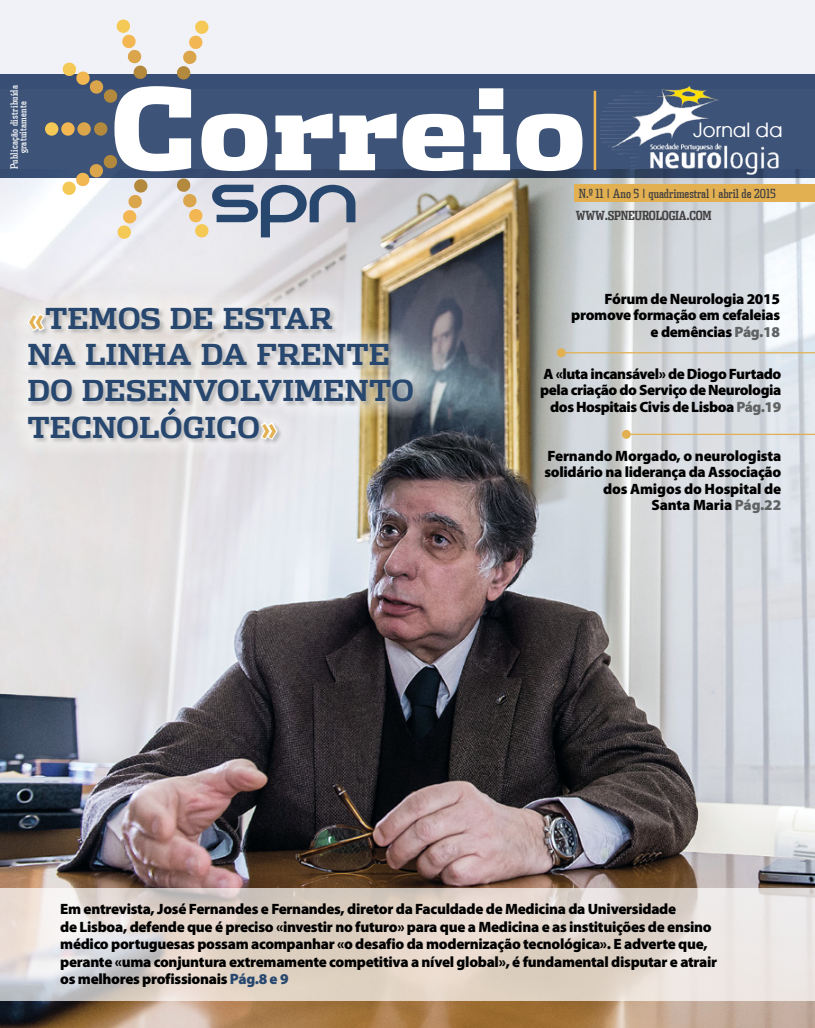
<style>
.page{position:relative;width:815px;height:1028px;background:#fff}
.page>*{position:absolute;margin:0;border:0;box-sizing:border-box;transform-origin:0 0}
.t1{font:900 112.75px "Dispatch";color:#fff}
.t2{font:83.5px "REZ";color:#27476f;scale:1.22 1}
.t3{font:700 28.75px/36.2px "Dispatch";color:#27476f}
.t4{font:19.62px "Atlanta";color:#fff}
.t5{font:900 15px/16.2px "Myriad Pro";letter-spacing:-.02em;color:#000;text-align:right}
.t6{font:12.5px "Dispatch Comp";color:#414042}
.t7{font:700 12.5px "Dispatch Comp Tab";letter-spacing:-.02em;color:#414042}
.t8{font:10px/8.8px "Dispatch Comp";letter-spacing:.03em;color:#fff;text-align:center}
.s1{color:#e2b051}
.s2{color:#606263}
.s3{color:#27476f}
</style>
<div class="page">
<img style="left:0;top:178px;width:815px;height:850px">
<svg style="left:0;top:888px;width:815px;height:112px;background:#e1d7cf"></svg>
<hr style="left:627px;top:434px;width:188px;height:1px;background:#e2b051">
<div style="left:622px;top:430px;width:9px;height:9px;background:#e2b051;border-radius:50%"></div>
<hr style="left:562px;top:352px;width:253px;height:1px;background:#e2b051">
<div style="left:557px;top:348px;width:9px;height:9px;background:#e2b051;border-radius:50%"></div>
<svg style="left:9px;top:289px;width:421px;height:167px;background:#d1cecd"></svg>
<svg style="left:26px;top:312px;width:20px;height:21px"></svg>
<svg style="left:259px;top:420px;width:20px;height:21px"></svg>
<div style="left:0;top:0;width:815px;height:89px;background:#f1f2f7"></div>
<div style="left:0;top:74px;width:815px;height:104px;background:#3d5378"></div>
<div style="left:45px;top:122px;width:13px;height:14px;background:#f5c955;border-radius:50%"></div>
<div style="left:61px;top:122px;width:14px;height:14px;background:#f2b753;border-radius:50%"></div>
<div style="left:77px;top:122px;width:14px;height:14px;background:#dba64b;border-radius:50%"></div>
<div style="left:94px;top:122px;width:13px;height:14px;background:#b3893d;border-radius:50%"></div>
<div style="left:575px;top:185px;width:240px;height:17px;background:#e2b051"></div>
<hr style="left:594px;top:91px;width:2px;height:79px;background:#f2b753">
<svg style="left:177px;top:20px;width:32px;height:60px"></svg>
<svg style="left:176px;top:177px;width:33px;height:61px;background:#e1d3be"></svg>
<svg style="left:61px;top:155px;width:87px;height:85px"></svg>
<svg style="left:62px;top:19px;width:85px;height:84px"></svg>
<img style="left:601px;top:86px;width:178px;height:90px">
<p class="t8" style="left:10px;top:169px;width:86px;rotate:-90deg">Publicação distribuída gratuitamente</p>
<h1 class="t1" style="left:111px;top:47px;width:477px">Correio</h1>
<h2 class="t2" style="left:212px;top:170px;width:121px">spn</h2>
<p class="t6" style="left:579px;top:186px;width:198px">N.º 11 | Ano 5 | quadrimestral | abril de 2015</p>
<h3 class="t4" style="left:693px;top:115px;width:91px">Jornal da</h3>
<p class="t7" style="left:576px;top:208px;width:137px">WWW.SPNEUROLOGIA.COM</p>
<h3 class="t3" style="left:27px;top:298px;width:307px"><span class="s1">«</span>TEMOS DE ESTAR</h3>
<h3 class="t3" style="left:27px;top:335px;width:388px">NA LINHA DA FRENTE<br>DO DESENVOLVIMENTO<br>TECNOLÓGICO<span class="s1">»</span></h3>
<p class="t5" style="left:571px;top:291px;width:210px">Fórum de Neurologia 2015 promove formação em cefaleias</p>
<p class="t5" style="left:651px;top:323px;width:131px">e demências <span class="s2">Pág.18</span></p>
<p class="t5" style="left:540px;top:366px;width:243px">A «luta incansável» de Diogo Furtado pela criação do Serviço de Neurologia dos Hospitais Civis de Lisboa <span class="s2">Pág.19</span></p>
<p class="t5" style="left:544px;top:448px;width:238px">Fernando Morgado, o neurologista solidário na liderança da Associação dos Amigos do Hospital de<br>Santa Maria <span class="s2">Pág.22</span></p>
<p class="t5" style="left:60px;top:900px;width:658px;line-height:17.5px;text-align:left">Em entrevista, José Fernandes e Fernandes, diretor da Faculdade de Medicina da Universidade<br>de Lisboa, defende que é preciso «investir no futuro» para que a Medicina e as instituições de ensino médico portuguesas possam acompanhar «o desafio da modernização tecnológica». E adverte que, perante «uma conjuntura extremamente competitiva a nível global», é fundamental disputar e atrair os melhores profissionais <span class="s3">Pág.8 e 9</span></p>
</div>
